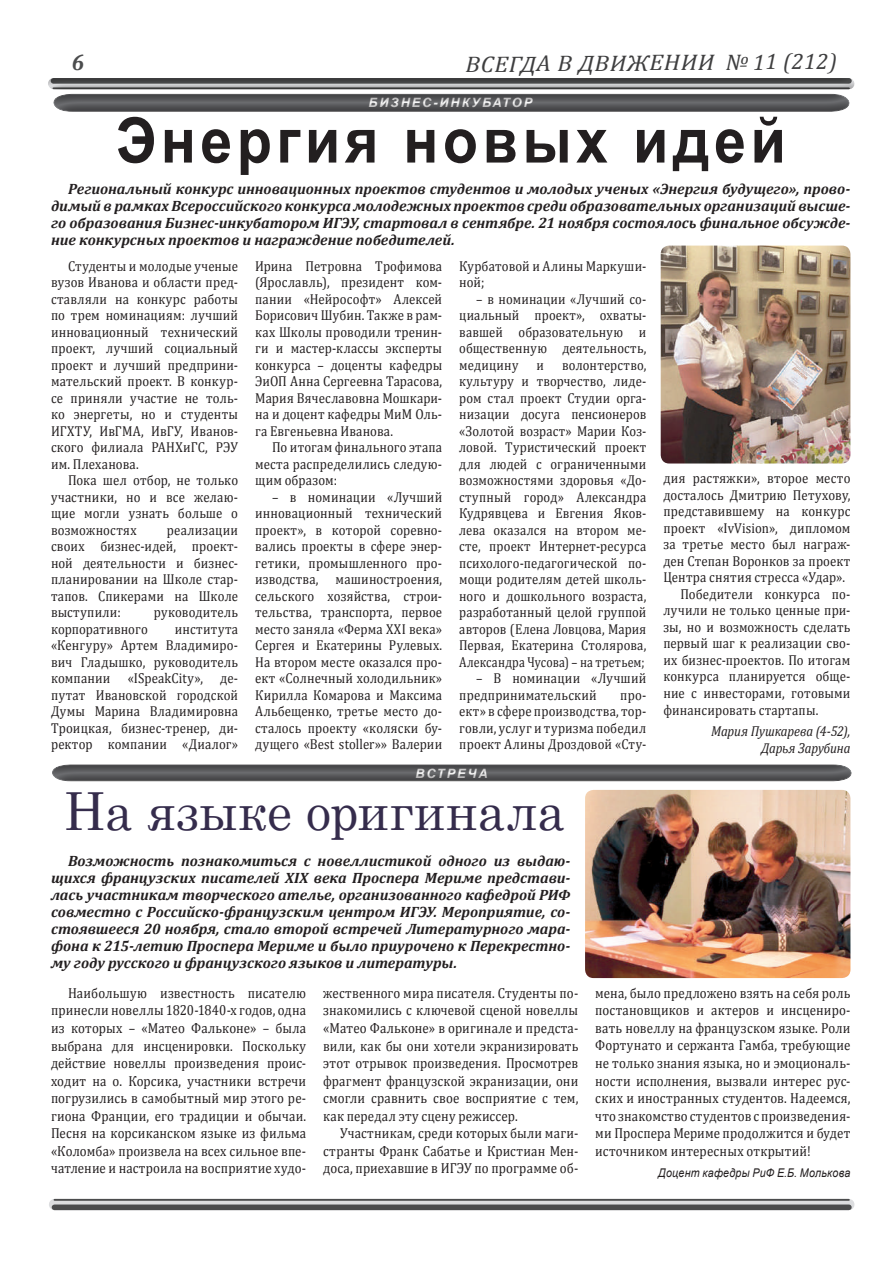
<style>
.page{position:relative;width:893px;height:1263px;background:#fff}
.page>*{position:absolute;margin:0;border:0;box-sizing:border-box;transform-origin:0 0}
.t1{font:700 62.85px "Arial";letter-spacing:.08em;color:#231f20;scale:.91 1}
.t2{font:52.5px "Century";letter-spacing:.005em;color:#352c4c;scale:.95 1}
.t3{font:italic 22.5px "Cambria";color:#3e3e3f;scale:1.09 1}
.t4{font:italic 700 15px/17px "Cambria";color:#231f20;text-align:justify}
.t5{font:14.55px/17.5px "Cambria";letter-spacing:.01em;color:#231f20;text-align:justify;scale:.89 1}
.t6{font:14.4px/16.5px "Cambria";letter-spacing:.01em;color:#231f20;text-align:justify;scale:.89 1}
.t7{font:14.4px/16.5px "Cambria";letter-spacing:.01em;color:#231f20;text-align:justify;scale:.88 1}
.t8{font:italic 14.4px/16.5px "Cambria";letter-spacing:-.01em;color:#231f20;text-align:right;scale:.89 1}
.t9{font:italic 700 12.9px "Arial";letter-spacing:.15em;color:#fff}
.t10{font:italic 12px "Arial";letter-spacing:.02em;color:#231f20;scale:.89 1}
</style>
<div class="page">
<div style="left:54px;top:1199px;width:795px;height:11px;background:#dcdddf"></div>
<hr style="left:54px;top:1199px;width:795px;height:2px;background:#4b4c4d">
<div style="left:54px;top:1204px;width:795px;height:6px;background:#4b4c4d"></div>
<div style="left:53px;top:82px;width:796px;height:31px;background:#231f20;opacity:.5"></div>
<img style="left:661px;top:246px;width:189px;height:217px">
<div style="left:51px;top:752px;width:801px;height:32px;background:#231f20;opacity:.5"></div>
<img style="left:585px;top:790px;width:265px;height:188px">
<h3 class="t3" style="left:465px;top:50px;width:342px;rotate:-1deg">ВСЕГДА В ДВИЖЕНИИ № 11 (212)</h3>
<p class="t9" style="left:369px;top:94px;width:165px">БИЗНЕС-ИНКУБАТОР</p>
<h1 class="t1" style="left:116px;top:99px;width:738px">Энергия новых идей</h1>
<p class="t4" style="left:51px;top:180px;width:801px;text-indent:17px">Региональный конкурс инновационных проектов студентов и молодых ученых «Энергия будущего», прово&shy;димый в рамках Всероссийского конкурса молодежных проектов среди образовательных организаций высше&shy;го образования Бизнес-инкубатором ИГЭУ, стартовал в сентябре. 21 ноября состоялось финальное обсужде&shy;ние конкурсных проектов и награждение победителей.</p>
<p class="t6" style="left:51px;top:257px;width:212px;text-indent:17px">Студенты и молодые ученые вузов Иванова и области пред&shy;ставляли на конкурс работы по трем номинациям: лучший инновационный технический проект, лучший социальный проект и лучший предприни&shy;мательский проект. В конкур&shy;се приняли участие не толь&shy;ко энергеты, но и студенты ИГХТУ, ИвГМА, ИвГУ, Иванов&shy;ского филиала РАНХиГС, РЭУ им. Плеханова.</p>
<p class="t6" style="left:51px;top:472px;width:212px;text-indent:17px">Пока шел отбор, не только участники, но и все желаю&shy;щие могли узнать больше о возможностях</p>
<p class="t6" style="left:255px;top:257px;width:212px">Ирина Петровна Трофимова (Ярославль), президент ком&shy;пании «Нейрософт» Алексей Борисович Шубин. Также в рам&shy;ках Школы проводили тренин&shy;ги и мастер-классы эксперты конкурса – доценты кафедры ЭиОП Анна Сергеевна Тарасова, Мария Вячеславовна Мошкари&shy;на и доцент кафедры МиМ Оль&shy;га Евгеньевна Иванова.</p>
<p class="t6" style="left:255px;top:439px;width:212px;text-indent:17px">По итогам финального этапа места распределились следую&shy;щим образом:</p>
<p class="t6" style="left:255px;top:488px;width:212px;text-indent:17px">– в номинации «Лучший инновационный технический проект», в которой соревно&shy;вались проекты в сфере энер&shy;гетики, промышленного про&shy;изводства, машиностроения, сельского хозяйства, строи&shy;тельства, транспорта, первое место заняла «Ферма XXI века» Сергея и Екатерины Рулевых.<br>На втором месте оказался про&shy;ект «Солнечный холодильник» Кирилла Комарова и Максима Альбещенко, третье место до&shy;сталось проекту «коляски бу&shy;дущего «Best stoller»» Валерии</p>
<p class="t6" style="left:459px;top:257px;width:212px">Курбатовой и Алины Маркуши&shy;ной;</p>
<p class="t6" style="left:459px;top:290px;width:212px;text-indent:17px">– в номинации «Лучший со&shy;циальный проект», охваты&shy;вавшей образовательную и общественную деятельность, медицину</p>
<p class="t7" style="left:459px;top:356px;width:214px;text-indent:103px">волонтерство, культуру и творчество, лиде&shy;ром стал проект Студии орга&shy;низации досуга пенсионеров «Золотой возраст» Марии Коз&shy;ловой. Туристический проект для людей с ограниченными возможностями здоровья «До&shy;ступный город» Александра Кудрявцева и Евгения Яков&shy;лева оказался на втором ме&shy;сте, проект Интернет-ресурса психолого-педагогической по&shy;мощи родителям детей школь&shy;ного и дошкольного возраста, разработанный целой группой авторов (Елена Ловцова, Мария Первая, Екатерина Столярова, Александра Чусова) – на третьем;</p>
<p class="t6" style="left:459px;top:670px;width:212px;text-indent:17px">– В номинации «Лучший предпринимательский</p>
<p class="t7" style="left:537px;top:356px;width:10px">и</p>
<p class="t6" style="left:663px;top:470px;width:212px">дия растяжки», второе место</p>
<p class="t6" style="left:663px;top:486px;width:212px">досталось Дмитрию Петухову,</p>
<p class="t6" style="left:663px;top:503px;width:212px">представившему на конкурс</p>
<p class="t6" style="left:663px;top:519px;width:212px">проект «IvVision», дипломом</p>
<p class="t6" style="left:663px;top:536px;width:212px">за третье место был награж-</p>
<p class="t6" style="left:663px;top:552px;width:212px">ден Степан Воронков за проект</p>
<p class="t6" style="left:663px;top:569px;width:206px">Центра снятия стресса «Удар».</p>
<p class="t6" style="left:680px;top:585px;width:193px">Победители конкурса по-</p>
<p class="t6" style="left:663px;top:602px;width:212px">лучили не только ценные при-</p>
<p class="t6" style="left:663px;top:618px;width:212px">зы, но и возможность сделать</p>
<p class="t6" style="left:663px;top:635px;width:212px">первый шаг к реализации сво-</p>
<p class="t6" style="left:663px;top:651px;width:212px">их бизнес-проектов. По итогам</p>
<p class="t6" style="left:663px;top:668px;width:212px">конкурса планируется обще-</p>
<p class="t6" style="left:663px;top:684px;width:212px">ние с инвесторами, готовыми</p>
<p class="t6" style="left:663px;top:702px;width:176px">финансировать стартапы.</p>
<p class="t8" style="left:711px;top:722px;width:158px">Мария Пушкарева (4-52),<br>Дарья Зарубина</p>
<p class="t6" style="left:51px;top:521px;width:212px;text-indent:116px">реализации своих бизнес-идей, проект&shy;ной деятельности и бизнес&shy;планировании на Школе стар&shy;тапов. Спикерами на Школе выступили:</p>
<p class="t6" style="left:154px;top:604px;width:96px">руководитель</p>
<p class="t6" style="left:51px;top:620px;width:110px">корпоративного</p>
<p class="t6" style="left:51px;top:620px;width:212px;text-indent:124px">института «Кенгуру» Артем Владимиро&shy;вич Гладышко, руководитель компании «ISpeakCity», де&shy;путат Ивановской городской Думы Марина Владимировна Троицкая, бизнес-тренер, ди&shy;ректор компании «Диалог»</p>
<p class="t6" style="left:459px;top:686px;width:212px;text-indent:161px">про&shy;ект» в сфере производства, тор&shy;говли, услуг и туризма победил проект Алины Дроздовой «Сту-</p>
<p class="t9" style="left:416px;top:765px;width:74px">ВСТРЕЧА</p>
<h2 class="t2" style="left:64px;top:767px;width:529px">На языке оригинала</h2>
<p class="t4" style="left:51px;top:852px;width:521px;text-indent:17px">Возможность познакомиться с новеллистикой одного из выдаю&shy;щихся французских писателей XIX века Проспера Мериме представи&shy;лась участникам творческого ателье, организованного кафедрой РИФ совместно с Российско-французским центром ИГЭУ. Мероприятие, со&shy;стоявшееся 20 ноября, стало второй встречей Литературного мара&shy;фона к 215-летию Проспера Мериме и было приурочено к Перекрестно&shy;му году русского и французского языков и литературы.</p>
<p class="t5" style="left:51px;top:984px;width:288px;text-indent:17px">Наибольшую известность писателю принесли новеллы 1820-1840-х годов, одна из которых – «Матео Фальконе» – была выбрана для инсценировки. Поскольку действие новеллы произведения проис&shy;ходит на о. Корсика, участники встречи погрузились в самобытный мир этого ре&shy;гиона Франции, его традиции и обычаи.<br>Песня на корсиканском языке из фильма «Коломба» произвела на всех сильное впе&shy;чатление и настроила на восприятие худо-</p>
<p class="t5" style="left:323px;top:984px;width:288px">жественного мира писателя. Студенты по&shy;знакомились с ключевой сценой новеллы «Матео Фальконе» в оригинале и предста&shy;вили, как бы они хотели экранизировать этот отрывок произведения. Просмотрев фрагмент французской экранизации, они смогли сравнить свое восприятие с тем, как передал эту сцену режиссер.</p>
<p class="t5" style="left:323px;top:1124px;width:288px;text-indent:17px">Участникам, среди которых были маги&shy;странты Франк Сабатье и Кристиан Мен&shy;доса, приехавшие в ИГЭУ по программе об-</p>
<p class="t5" style="left:595px;top:984px;width:288px">мена, было предложено взять на себя роль постановщиков и актеров и инсцениро&shy;вать новеллу на французском языке. Роли Фортунато и сержанта Гамба, требующие не только знания языка, но и эмоциональ&shy;ности исполнения, вызвали интерес рус&shy;ских и иностранных студентов. Надеемся, что знакомство студентов с произведения&shy;ми Проспера Мериме продолжится и будет источником интересных открытий!</p>
<p class="t10" style="left:658px;top:1165px;width:217px">Доцент кафедры РиФ Е.Б. Молькова</p>
</div>
